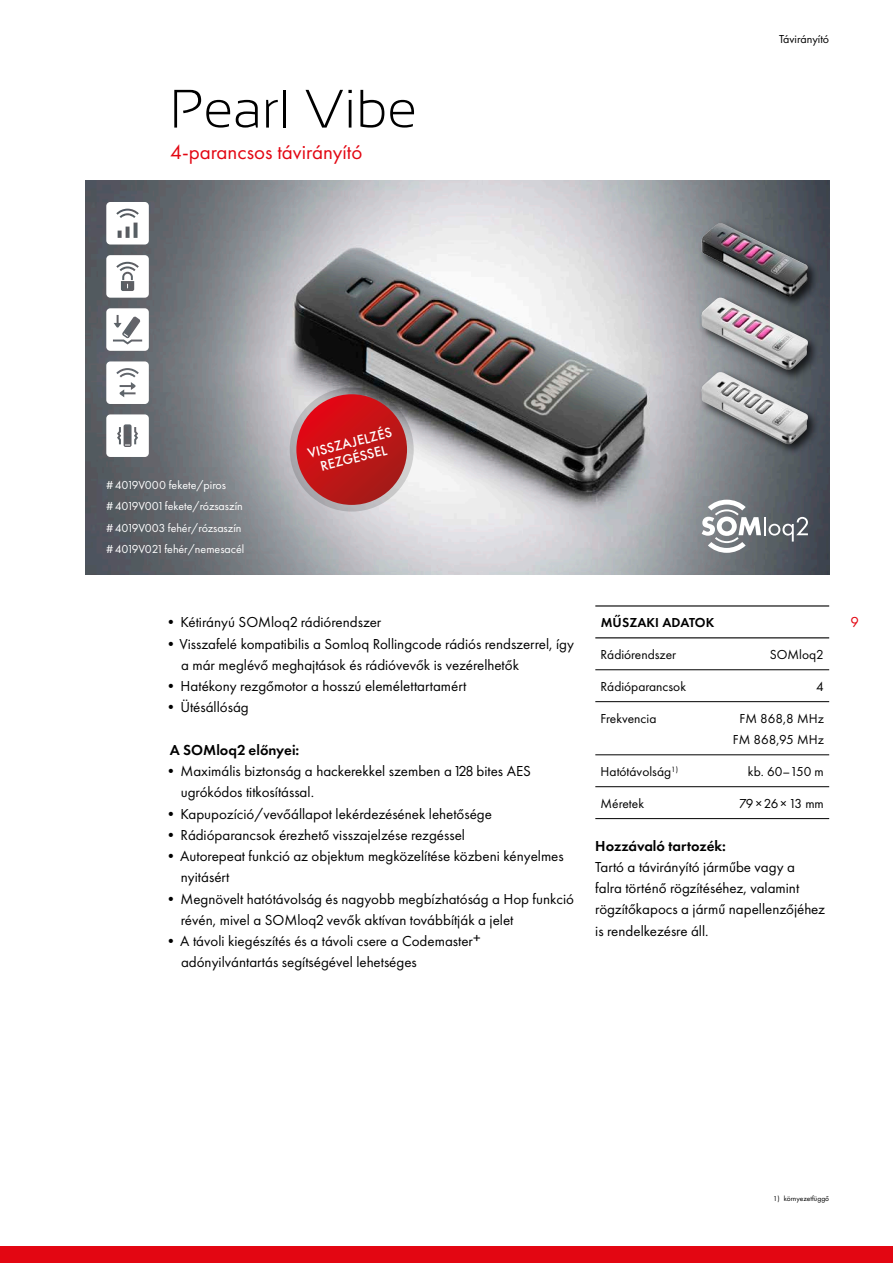
<style>
.page{position:relative;width:893px;height:1263px;background:#fff}
.page>*{position:absolute;margin:0;border:0;box-sizing:border-box;transform-origin:0 0}
.t1{font:300 54px "Sansation";color:#000}
.t2{font:21px "Futura PT";color:#e30612}
.t3{font:15px/21.3px "Futura PT";color:#000}
.t4{font:600 15px "Futura PT";color:#000}
.t5{font:15px "Futura PT";color:#e30612}
.t6{font:500 14.25px/15.9px "Futura PT";color:#fff;text-align:center}
.t7{font:13.5px/21.3px "Futura PT";color:#000;text-align:center}
.t8{font:600 13.5px "Futura PT";letter-spacing:.01em;color:#000}
.t9{font:12px/21.3px "Futura PT";color:#fff}
.t10{font:12px "Futura PT";color:#000}
.t11{font:7.5px "Futura PT";color:#000}
</style>
<div class="page">
<div style="left:0;top:1246px;width:893px;height:17px;background:#e30612"></div>
<img style="left:85px;top:181px;width:744px;height:393px">
<svg style="left:702px;top:500px;width:106px;height:53px"></svg>
<svg style="left:106px;top:308px;width:43px;height:43px"></svg>
<svg style="left:106px;top:202px;width:43px;height:42px"></svg>
<svg style="left:106px;top:255px;width:43px;height:43px"></svg>
<svg style="left:106px;top:414px;width:43px;height:43px"></svg>
<svg style="left:106px;top:361px;width:43px;height:43px"></svg>
<div style="left:698px;top:220px;width:122px;height:89px;background:#000;opacity:.75"></div>
<img style="left:702px;top:223px;width:106px;height:71px">
<div style="left:698px;top:294px;width:122px;height:88px;background:#000;opacity:.75"></div>
<div style="left:698px;top:369px;width:122px;height:87px;background:#000;opacity:.75"></div>
<img style="left:702px;top:372px;width:106px;height:73px">
<svg style="left:290px;top:388px;width:124px;height:124px;background:#aaa8ac"></svg>
<svg style="left:296px;top:394px;width:111px;height:111px;background:#c31417"></svg>
<hr style="left:595px;top:605px;width:234px;height:1px;background:#000">
<hr style="left:595px;top:637px;width:234px;height:1px;background:#000">
<hr style="left:595px;top:669px;width:234px;height:1px;background:#000">
<hr style="left:595px;top:701px;width:234px;height:1px;background:#000">
<hr style="left:595px;top:754px;width:234px;height:1px;background:#000">
<hr style="left:595px;top:786px;width:234px;height:1px;background:#000">
<hr style="left:595px;top:818px;width:234px;height:1px;background:#000">
<h1 class="t1" style="left:170px;top:79px;width:248px">Pearl Vibe</h1>
<h2 class="t2" style="left:170px;top:140px;width:194px">4-parancsos távirányító</h2>
<p class="t10" style="left:779px;top:31px;width:52px">Távirányító</p>
<p class="t9" style="left:106px;top:474px;width:140px">#4019V000 fekete/piros #4019V001 fekete/rózsaszín #4019V003 fehér/rózsaszín #4019V021 fehér/nemesacél</p>
<p class="t6" style="left:306px;top:445px;width:88px;rotate:-14deg">VISSZAJELZÉS<br>REZGÉSSEL</p>
<p class="t3" style="left:164px;top:611px;width:219px">•Kétirányú SOMloq2 rádiórendszer</p>
<p class="t3" style="left:181px;top:633px;width:394px;text-indent:-17px">•Visszafelé kompatibilis a Somloq Rollingcode rádiós rendszerrel, így a már meglévő meghajtások és rádióvevők is vezérelhetők</p>
<p class="t3" style="left:164px;top:675px;width:304px">•Hatékony rezgőmotor a hosszú elemélettartamért</p>
<p class="t3" style="left:164px;top:696px;width:87px">•Ütésállóság</p>
<p class="t4" style="left:170px;top:740px;width:131px">A SOMloq2 előnyei:</p>
<p class="t3" style="left:181px;top:760px;width:352px;text-indent:-17px">•Maximális biztonság a hackerekkel szemben a 128 bites AES ugrókódos titkosítással.</p>
<p class="t3" style="left:164px;top:803px;width:330px">•Kapupozíció/vevőállapot lekérdezésének lehetősége</p>
<p class="t3" style="left:164px;top:824px;width:303px">•Rádióparancsok érezhető visszajelzése rezgéssel</p>
<p class="t3" style="left:181px;top:845px;width:384px;text-indent:-17px">•Autorepeat funkció az objektum megközelítése közbeni kényelmes nyitásért</p>
<p class="t3" style="left:181px;top:888px;width:395px;text-indent:-17px">•Megnövelt hatótávolság és nagyobb megbízhatóság a Hop funkció révén, mivel a SOMloq2 vevők aktívan továbbítják a jelet</p>
<p class="t3" style="left:181px;top:930px;width:301px;text-indent:-17px">•A távoli kiegészítés és a távoli csere a Codemaster+ adónyilvántartás segítségével lehetséges</p>
<p class="t8" style="left:601px;top:614px;width:115px">MŰSZAKI ADATOK</p>
<p class="t7" style="left:601px;top:644px;width:77px">Rádiórendszer</p>
<p class="t7" style="left:770px;top:644px;width:56px">SOMloq2</p>
<p class="t7" style="left:601px;top:676px;width:87px">Rádióparancsok</p>
<p class="t7" style="left:816px;top:676px;width:9px">4</p>
<p class="t7" style="left:601px;top:708px;width:57px">Frekvencia</p>
<p class="t7" style="left:733px;top:708px;width:92px">FM 868,8 MHz<br>FM 868,95 MHz</p>
<p class="t7" style="left:601px;top:761px;width:79px">Hatótávolság<sup>1)</sup></p>
<p class="t7" style="left:748px;top:761px;width:77px">kb. 60–150 m</p>
<p class="t7" style="left:601px;top:793px;width:45px">Méretek</p>
<p class="t7" style="left:739px;top:793px;width:86px">79×26×13 mm</p>
<p class="t4" style="left:595px;top:836px;width:132px">Hozzávaló tartozék:</p>
<p class="t3" style="left:595px;top:856px;width:231px">Tartó a távirányító járműbe vagy a falra történő rögzítéséhez, valamint rögzítőkapocs a jármű napellenzőjéhez is rendelkezésre áll.</p>
<p class="t5" style="left:850px;top:613px;width:10px">9</p>
<p class="t11" style="left:773px;top:1194px;width:58px">1) környezetfüggő</p>
</div>
